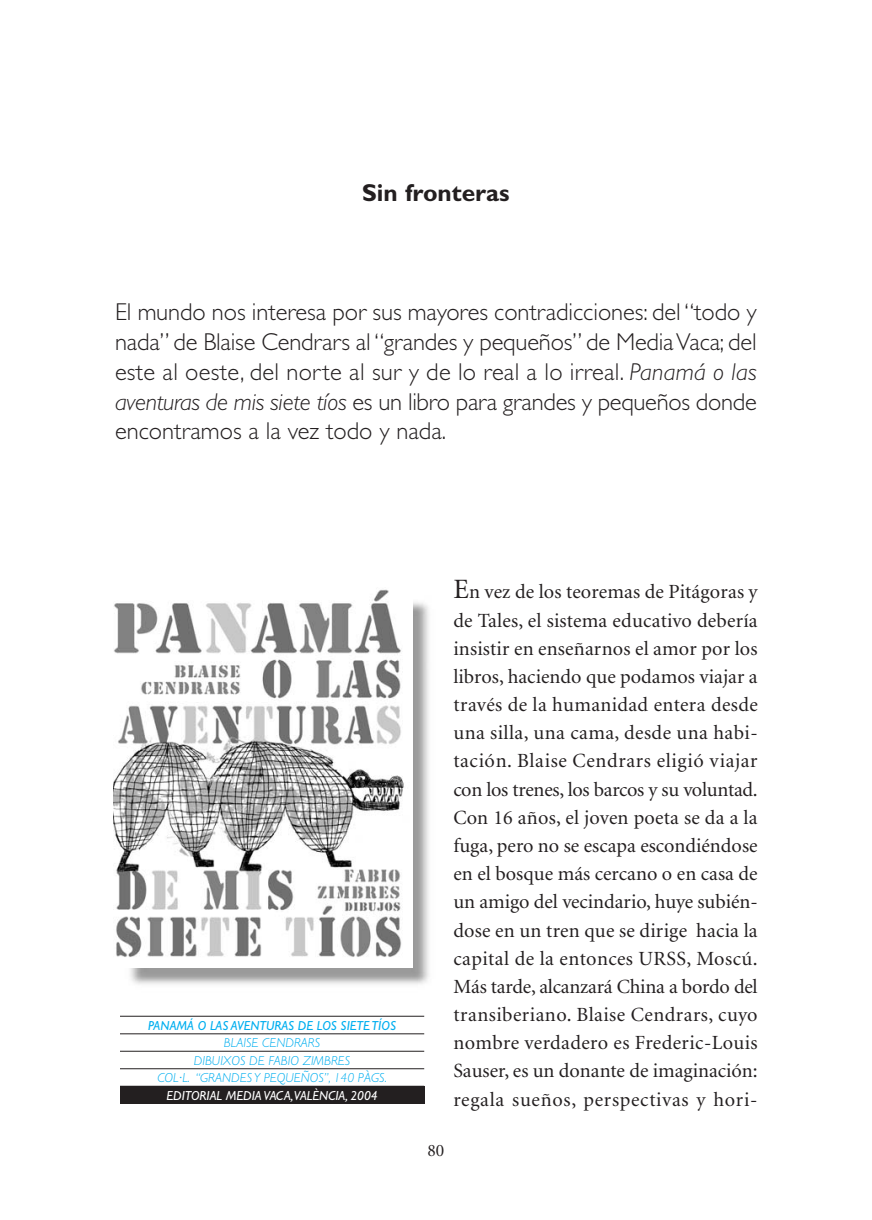
<style>
.page{position:relative;width:872px;height:1220px;background:#fff}
.page>*{position:absolute;margin:0;border:0;box-sizing:border-box;transform-origin:0 0}
.t1{font:300 24.5px/29.8px "Gill Sans";letter-spacing:-.005em;color:#231f20;text-align:justify}
.t2{font:700 24.5px "Gill Sans";color:#231f20}
.t3{font:20.12px/28.2px "Minion";letter-spacing:.035em;color:#231f20;text-align:justify}
.t4{font:17.5px "Minion";color:#231f20}
.t5{font:italic 300 13.12px/17.5px "Gill Sans";color:#00aeef;text-align:center}
.t6{font:italic 13.12px "Gill Sans";color:#00aeef}
.t7{font:italic 13.12px "Gill Sans";color:#fff}
.s1{font-style:italic}
.s2{font-size:28px}
</style>
<div class="page">
<img style="left:130px;top:602px;width:299px;height:382px">
<img style="left:114px;top:589px;width:298px;height:378px">
<div style="left:120px;top:1086px;width:304px;height:18px;background:#231f20"></div>
<hr style="left:120px;top:1016px;width:304px;height:1px;background:#231f20">
<hr style="left:120px;top:1033px;width:304px;height:1px;background:#231f20">
<hr style="left:120px;top:1051px;width:304px;height:1px;background:#231f20">
<hr style="left:120px;top:1068px;width:304px;height:1px;background:#231f20">
<p class="t2" style="left:362px;top:184px;width:149px">Sin fronteras</p>
<p class="t1" style="left:115px;top:300px;width:643px">El mundo nos interesa por sus mayores contradicciones: del “todo y nada” de Blaise Cendrars al “grandes y pequeños” de Media Vaca; del este al oeste, del norte al sur y de lo real a lo irreal. <span class="s1">Panamá o las aventuras de mis siete tíos</span> es un libro para grandes y pequeños donde encontramos a la vez todo y nada.</p>
<p class="t6" style="left:148px;top:1020px;width:249px">PANAMÁ O LAS AVENTURAS DE LOS SIETE TÍOS</p>
<p class="t5" style="left:157px;top:1035px;width:231px">BLAISE CENDRARS<br>DIBUIXOS DE FABIO ZIMBRES<br>COL·L. “GRANDES Y PEQUEÑOS”, 140 PÀGS.</p>
<p class="t7" style="left:166px;top:1090px;width:213px">EDITORIAL MEDIA VACA,VALÈNCIA, 2004</p>
<p class="t3" style="left:453px;top:579px;width:306px"><span class="s2">E</span>n vez de los teoremas de Pitágoras y de Tales, el sistema educativo debería insistir en enseñarnos el amor por los libros, haciendo que podamos viajar a través de la humanidad entera desde una silla, una cama, desde una habi&shy;tación. Blaise Cendrars eligió viajar con los trenes, los barcos y su voluntad.<br>Con 16 años, el joven poeta se da a la fuga, pero no se escapa escondiéndose en el bosque más cercano o en casa de un amigo del vecindario, huye subién&shy;dose en un tren que se dirige hacia la capital de la entonces URSS, Moscú.<br>Más tarde, alcanzará China a bordo del transiberiano. Blaise Cendrars, cuyo nombre verdadero es Frederic-Louis Sauser, es un donante de imaginación: regala sueños, perspectivas y hori-</p>
<p class="t4" style="left:427px;top:1143px;width:18px">80</p>
</div>
